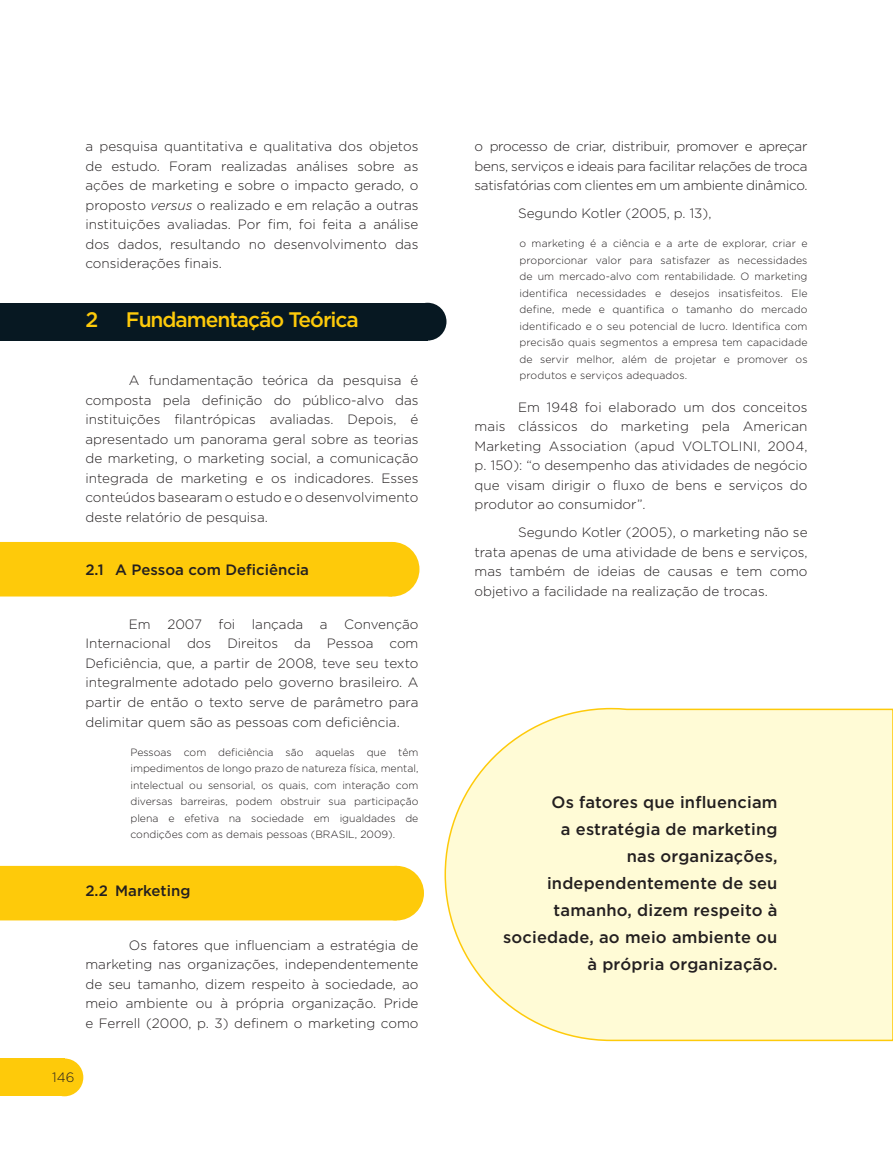
<style>
.page{position:relative;width:893px;height:1149px;background:#fff}
.page>*{position:absolute;margin:0;border:0;box-sizing:border-box;transform-origin:0 0}
.T1_copy{font:500 21px "Gotham";letter-spacing:-.05em;color:#feca0a}
.Olho{font:500 16.5px/27px "Gotham";letter-spacing:.01em;color:#231f20;text-align:right}
.T2{font:500 15px "Gotham";color:#231f20}
.Texto_PN{font:300 13.5px/19.5px "Gotham";color:#231f20;text-align:justify}
.Citação{font:300 10.5px/16.5px "Gotham";color:#231f20;text-align:justify}
.s1{font-style:italic}
</style>
<div class="page">
<div style="left:0;top:1058px;width:64px;height:37px;background:#feca0a"></div>
<div style="left:46px;top:1058px;width:37px;height:37px;background:#feca0a;border-radius:50%"></div>
<div style="left:0;top:303px;width:428px;height:37px;background:#071822"></div>
<div style="left:409px;top:303px;width:37px;height:37px;background:#071822;border-radius:50%"></div>
<div style="left:0;top:542px;width:392px;height:54px;background:#feca0a"></div>
<div style="left:365px;top:542px;width:54px;height:54px;background:#feca0a;border-radius:50%"></div>
<div style="left:0;top:865px;width:397px;height:55px;background:#feca0a"></div>
<div style="left:369px;top:865px;width:55px;height:55px;background:#feca0a;border-radius:50%"></div>
<svg style="left:444px;top:707px;width:449px;height:334px;background:#fefad6"></svg>
<p class="Texto_PN" style="left:85px;top:136px;width:335px">a pesquisa quantitativa e qualitativa dos objetos de estudo. Foram realizadas análises sobre as ações de marketing e sobre o impacto gerado, o proposto <span class="s1">versus</span> o realizado e em relação a outras instituições avaliadas. Por fim, foi feita a análise dos dados, resultando no desenvolvimento das considerações finais.</p>
<p class="T1_copy" style="left:85px;top:308px;width:14px">2</p>
<p class="T1_copy" style="left:126px;top:308px;width:234px">Fundamentação Teórica</p>
<p class="Texto_PN" style="left:85px;top:370px;width:335px;text-indent:43px">A fundamentação teórica da pesquisa é composta pela definição do público-alvo das instituições filantrópicas avaliadas. Depois, é apresentado um panorama geral sobre as teorias de marketing, o marketing social, a comunicação integrada de marketing e os indicadores. Esses conteúdos basearam o estudo e o desenvolvimento deste relatório de pesquisa.</p>
<p class="T2" style="left:85px;top:561px;width:225px">2.1 A Pessoa com Deficiência</p>
<p class="Texto_PN" style="left:85px;top:614px;width:335px;text-indent:43px">Em 2007 foi lançada a Convenção Internacional dos Direitos da Pessoa com Deficiência, que, a partir de 2008, teve seu texto integralmente adotado pelo governo brasileiro. A partir de então o texto serve de parâmetro para delimitar quem são as pessoas com deficiência.</p>
<p class="Citação" style="left:130px;top:743px;width:290px">Pessoas com deficiência são aquelas que têm impedimentos de longo prazo de natureza física, mental, intelectual ou sensorial, os quais, com interação com diversas barreiras, podem obstruir sua participação plena e efetiva na sociedade em igualdades de condições com as demais pessoas (BRASIL, 2009).</p>
<p class="T2" style="left:85px;top:882px;width:106px">2.2 Marketing</p>
<p class="Texto_PN" style="left:85px;top:934px;width:335px;text-indent:43px">Os fatores que influenciam a estratégia de marketing nas organizações, independentemente de seu tamanho, dizem respeito à sociedade, ao meio ambiente ou à própria organização. Pride e Ferrell (2000, p. 3) definem o marketing como</p>
<p class="Texto_PN" style="left:52px;top:1067px;width:24px">146</p>
<p class="Texto_PN" style="left:474px;top:136px;width:335px">o processo de criar, distribuir, promover e apreçar bens, serviços e ideais para facilitar relações de troca satisfatórias com clientes em um ambiente dinâmico.</p>
<p class="Texto_PN" style="left:518px;top:203px;width:195px">Segundo Kotler (2005, p. 13),</p>
<p class="Citação" style="left:519px;top:235px;width:290px">o marketing é a ciência e a arte de explorar, criar e proporcionar valor para satisfazer as necessidades de um mercado-alvo com rentabilidade. O marketing identifica necessidades e desejos insatisfeitos. Ele define, mede e quantifica o tamanho do mercado identificado e o seu potencial de lucro. Identifica com precisão quais segmentos a empresa tem capacidade de servir melhor, além de projetar e promover os produtos e serviços adequados.</p>
<p class="Texto_PN" style="left:474px;top:397px;width:335px;text-indent:44px">Em 1948 foi elaborado um dos conceitos mais clássicos do marketing pela American Marketing Association (apud VOLTOLINI, 2004, p. 150): “o desempenho das atividades de negócio que visam dirigir o fluxo de bens e serviços do produtor ao consumidor”.</p>
<p class="Texto_PN" style="left:474px;top:522px;width:335px;text-indent:44px">Segundo Kotler (2005), o marketing não se trata apenas de uma atividade de bens e serviços, mas também de ideias de causas e tem como objetivo a facilidade na realização de trocas.</p>
<p class="Olho" style="left:503px;top:787px;width:276px">Os fatores que influenciam<br>a estratégia de marketing<br>nas organizações, independentemente de seu tamanho, dizem respeito à sociedade, ao meio ambiente ou à própria organização.</p>
</div>
